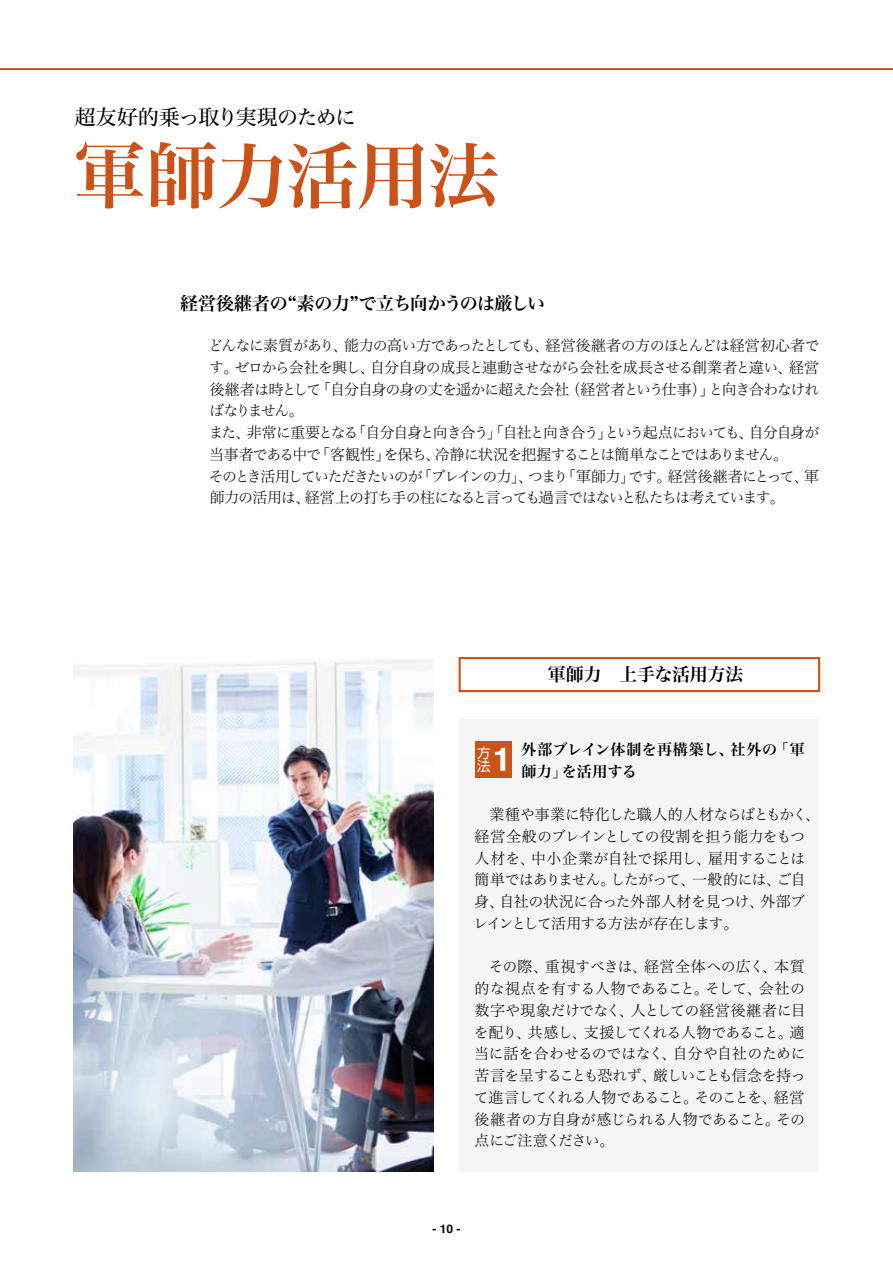
<style>
.page{position:relative;width:893px;height:1263px;background:#fff}
.page>*{position:absolute;margin:0;border:0;box-sizing:border-box;transform-origin:0 0}
.t1{font:72px "Hira Min Std N W6";letter-spacing:-.02em;color:#cb5219}
.t2{font:700 33px "Helvetica";color:#fff}
.t3{font:21px "Hira Min Std N W4";letter-spacing:-.05em;color:#000}
.t4{font:18px "Hira Min Std N W6";letter-spacing:-.02em;color:#000}
.t5{font:15px/21.8px "Hira Min Std N W2";letter-spacing:-.07em;color:#000;text-align:justify}
.t6{font:15px/21.8px "Hira Min Std N W2";letter-spacing:-.04em;color:#000}
.t7{font:15px/21.8px "Hira Min Std N W6";letter-spacing:.025em;color:#000}
.t8{font:13.5px/13.5px "Shin Go Pro";color:#fff}
.t9{font:700 12px "Helvetica";color:#000}
</style>
<div class="page">
<div style="left:459px;top:720px;width:360px;height:452px;background:#f5f5f5"></div>
<div style="left:459px;top:657px;width:361px;height:35px;border:2px solid #cb5219"></div>
<img style="left:74px;top:660px;width:360px;height:512px">
<hr style="left:0;top:68px;width:893px;height:2px;background:#cb5219">
<div style="left:475px;top:741px;width:37px;height:37px;background:#cb5219"></div>
<h3 class="t3" style="left:75px;top:102px;width:283px">超友好的乗っ取り実現のために</h3>
<h1 class="t1" style="left:74px;top:123px;width:428px">軍師力活用法</h1>
<p class="t4" style="left:180px;top:290px;width:367px">経営後継者の“素の力”で立ち向かうのは厳しい</p>
<p class="t5" style="left:208px;top:334px;width:613px;text-align:left">どんなに素質があり、能力の高い方であったとしても、経営後継者の方のほとんどは経営初心者です。ゼロから会社を興し、自分自身の成長と連動させながら会社を成長させる創業者と違い、経営後継者は時として「自分自身の身の丈を遥かに超えた会社（経営者という仕事）」と向き合わなければなりません。<br>また、非常に重要となる「自分自身と向き合う」「自社と向き合う」という起点においても、自分自身が当事者である中で「客観性」を保ち、冷静に状況を把握することは簡単なことではありません。<br>そのとき活用していただきたいのが「ブレインの力」、つまり「軍師力」です。経営後継者にとって、軍師力の活用は、経営上の打ち手の柱になると言っても過言ではないと私たちは考えています。</p>
<p class="t4" style="left:548px;top:662px;width:197px">軍師力　上手な活用方法</p>
<p class="t7" style="left:521px;top:738px;width:285px">外部ブレイン体制を再構築し、社外の「軍師力」を活用する</p>
<p class="t6" style="left:473px;top:803px;width:348px;text-indent:16px">業種や事業に特化した職人的人材ならばともかく、経営全般のブレインとしての役割を担う能力をもつ人材を、中小企業が自社で採用し、雇用することは簡単ではありません。したがって、一般的には、ご自身、自社の状況に合った外部人材を見つけ、外部ブレインとして活用する方法が存在します。</p>
<p class="t5" style="left:474px;top:955px;width:333px;text-indent:15px">その際、重視すべきは、経営全体への広く、本質的な視点を有する人物であること。そして、会社の数字や現象だけでなく、人としての経営後継者に目を配り、共感し、支援してくれる人物であること。適当に話を合わせるのではなく、自分や自社のために苦言を呈することも恐れず、厳しいことも信念を持って進言してくれる人物であること。そのことを、経営後継者の方自身が感じられる人物であること。その点にご注意ください。</p>
<p class="t8" style="left:477px;top:744px;width:15px">方法</p>
<h2 class="t2" style="left:493px;top:740px;width:20px">1</h2>
<p class="t9" style="left:432px;top:1221px;width:30px">- 10 -</p>
</div>
